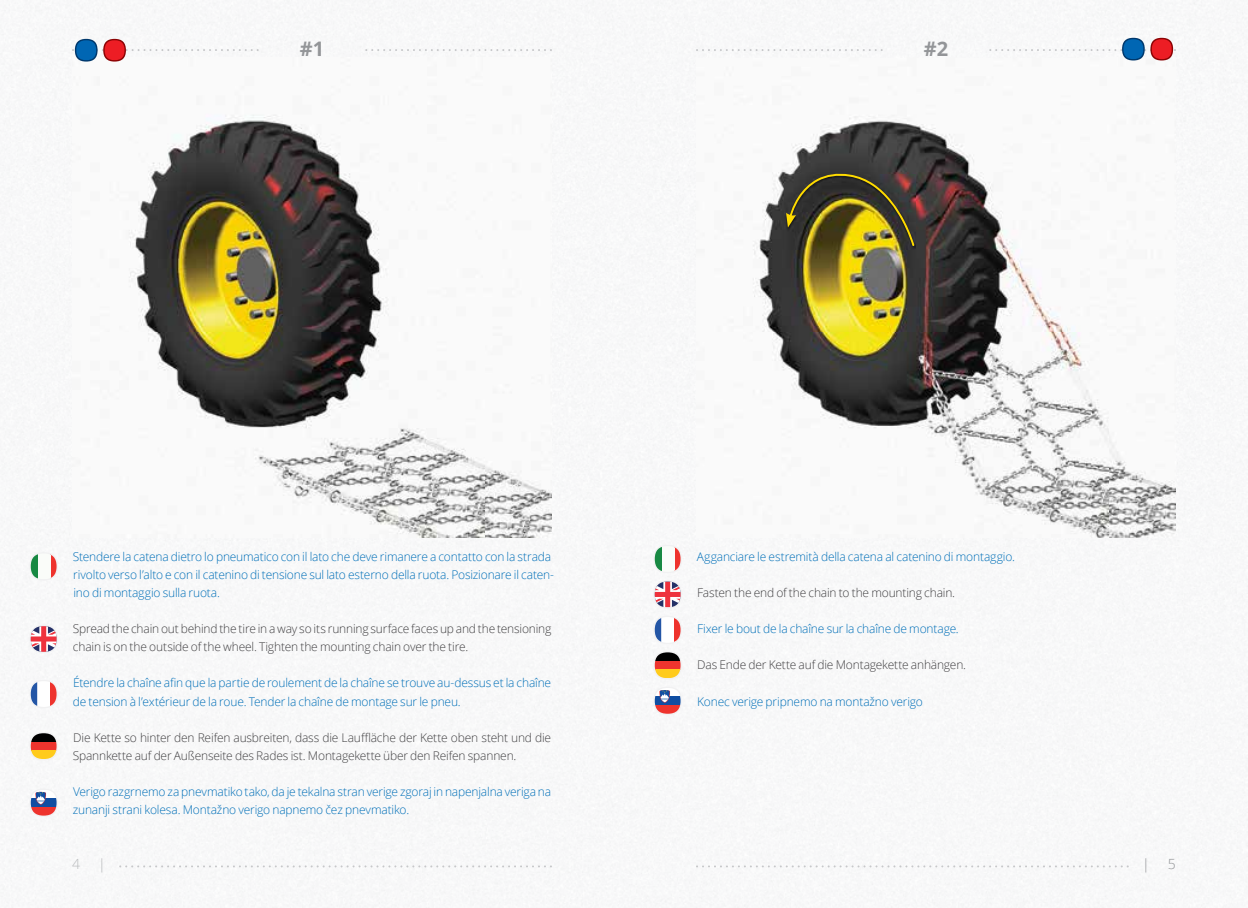
<style>
.page{position:relative;width:1248px;height:908px;background:#fff}
.page>*{position:absolute;margin:0;border:0;box-sizing:border-box;transform-origin:0 0}
.t1{font:700 20px "Open Sans";color:#939598}
.t2{font:300 14px "Open Sans";color:#b6b8ba}
.t3{font:300 14px "Open Sans";color:#939598}
.t4{font:300 12px/18px "Open Sans";letter-spacing:-.015em;color:#006fb8}
.t5{font:300 12px/18px "Open Sans";letter-spacing:-.015em;color:#414042}
</style>
<div class="page">
<img style="left:0;top:0;width:1247px;height:907px">
<svg style="left:696px;top:49px;width:186px;height:2px"></svg>
<svg style="left:989px;top:49px;width:186px;height:2px"></svg>
<svg style="left:365px;top:49px;width:187px;height:2px"></svg>
<svg style="left:72px;top:49px;width:187px;height:2px"></svg>
<svg style="left:119px;top:865px;width:433px;height:2px"></svg>
<svg style="left:696px;top:865px;width:432px;height:2px"></svg>
<img style="left:72px;top:58px;width:480px;height:479px">
<img style="left:696px;top:58px;width:479px;height:479px">
<img style="left:784px;top:174px;width:131px;height:75px">
<img style="left:786px;top:172px;width:128px;height:74px">
<svg style="left:75px;top:39px;width:23px;height:23px"></svg>
<div style="left:76px;top:40px;width:20px;height:20px;background:#0066b3;border-radius:50%"></div>
<svg style="left:103px;top:39px;width:23px;height:23px"></svg>
<div style="left:105px;top:40px;width:19px;height:20px;background:#ed1d24;border-radius:50%"></div>
<svg style="left:1121px;top:38px;width:23px;height:22px"></svg>
<div style="left:1123px;top:39px;width:20px;height:20px;background:#0066b3;border-radius:50%"></div>
<svg style="left:1150px;top:38px;width:22px;height:22px"></svg>
<div style="left:1151px;top:39px;width:20px;height:20px;background:#ed1d24;border-radius:50%"></div>
<svg style="left:29px;top:552px;width:29px;height:28px"></svg>
<svg style="left:50px;top:553px;width:7px;height:26px"></svg>
<div style="left:37px;top:553px;width:13px;height:26px;background:#fafcf9"></div>
<svg style="left:31px;top:553px;width:6px;height:26px"></svg>
<svg style="left:29px;top:624px;width:29px;height:29px"></svg>
<svg style="left:31px;top:625px;width:26px;height:26px"></svg>
<svg style="left:29px;top:679px;width:29px;height:29px"></svg>
<div style="left:37px;top:680px;width:13px;height:26px;background:#fff"></div>
<svg style="left:50px;top:680px;width:7px;height:26px"></svg>
<svg style="left:31px;top:680px;width:6px;height:26px"></svg>
<svg style="left:29px;top:731px;width:29px;height:29px"></svg>
<svg style="left:31px;top:733px;width:26px;height:8px"></svg>
<div style="left:31px;top:741px;width:26px;height:9px;background:#ee342e"></div>
<div style="left:31px;top:750px;width:26px;height:8px;background:#ffcb1c"></div>
<svg style="left:29px;top:788px;width:29px;height:28px"></svg>
<div style="left:31px;top:789px;width:26px;height:9px;background:#fff"></div>
<div style="left:31px;top:798px;width:26px;height:8px;background:#104ea2"></div>
<div style="left:31px;top:806px;width:26px;height:9px;background:#ee332d"></div>
<svg style="left:35px;top:791px;width:11px;height:13px"></svg>
<div style="left:653px;top:544px;width:28px;height:29px;background:#f1f1f2;border-radius:50%"></div>
<svg style="left:674px;top:546px;width:6px;height:25px"></svg>
<div style="left:661px;top:546px;width:13px;height:25px;background:#fafcf9"></div>
<svg style="left:654px;top:546px;width:7px;height:25px"></svg>
<svg style="left:653px;top:580px;width:28px;height:28px"></svg>
<svg style="left:654px;top:581px;width:26px;height:26px"></svg>
<svg style="left:653px;top:615px;width:28px;height:28px"></svg>
<div style="left:661px;top:616px;width:13px;height:26px;background:#fff"></div>
<svg style="left:674px;top:616px;width:6px;height:26px"></svg>
<svg style="left:654px;top:616px;width:7px;height:26px"></svg>
<svg style="left:653px;top:651px;width:28px;height:28px"></svg>
<svg style="left:654px;top:652px;width:26px;height:8px"></svg>
<div style="left:654px;top:660px;width:26px;height:9px;background:#ee342e"></div>
<div style="left:654px;top:669px;width:26px;height:8px;background:#ffcb1c"></div>
<svg style="left:653px;top:686px;width:28px;height:28px"></svg>
<div style="left:654px;top:687px;width:26px;height:9px;background:#fff"></div>
<div style="left:654px;top:696px;width:26px;height:8px;background:#104ea2"></div>
<div style="left:654px;top:704px;width:26px;height:9px;background:#ee332d"></div>
<svg style="left:659px;top:689px;width:11px;height:13px"></svg>
<h1 class="t1" style="left:300px;top:34px;width:26px">#1</h1>
<h1 class="t1" style="left:923px;top:34px;width:26px">#2</h1>
<p class="t4" style="left:73px;top:547px;width:483px">Stendere la catena dietro lo pneumatico con il lato che deve rimanere a contatto con la strada rivolto verso l’alto e con il catenino di tensione sul lato esterno della ruota. Posizionare il caten&shy;ino di montaggio sulla ruota.</p>
<p class="t5" style="left:73px;top:619px;width:480px">Spread the chain out behind the tire in a way so its running surface faces up and the tensioning chain is on the outside of the wheel. Tighten the mounting chain over the tire.</p>
<p class="t4" style="left:73px;top:673px;width:480px">Étendre la chaîne afin que la partie de roulement de la chaîne se trouve au-dessus et la chaîne de tension à l’extérieur de la roue. Tender la chaîne de montage sur le pneu.</p>
<p class="t5" style="left:73px;top:727px;width:480px">Die Kette so hinter den Reifen ausbreiten, dass die Lauffläche der Kette oben steht und die<br>Spannkette auf der Außenseite des Rades ist. Montagekette über den Reifen spannen.</p>
<p class="t4" style="left:73px;top:781px;width:480px">Verigo razgrnemo za pnevmatiko tako, da je tekalna stran verige zgoraj in napenjalna veriga na zunanji strani kolesa. Montažno verigo napnemo čez pnevmatiko.</p>
<p class="t4" style="left:696px;top:547px;width:320px">Agganciare le estremità della catena al catenino di montaggio.</p>
<p class="t5" style="left:697px;top:583px;width:259px">Fasten the end of the chain to the mounting chain.</p>
<p class="t4" style="left:697px;top:619px;width:263px">Fixer le bout de la chaîne sur la chaîne de montage.</p>
<p class="t5" style="left:697px;top:655px;width:270px">Das Ende der Kette auf die Montagekette anhängen.</p>
<p class="t4" style="left:697px;top:691px;width:227px">Konec verige pripnemo na montažno verigo</p>
<p class="t2" style="left:72px;top:853px;width:9px">4</p>
<p class="t2" style="left:98px;top:853px;width:9px">|</p>
<p class="t3" style="left:1142px;top:853px;width:9px">|</p>
<p class="t3" style="left:1167px;top:853px;width:9px">5</p>
</div>
